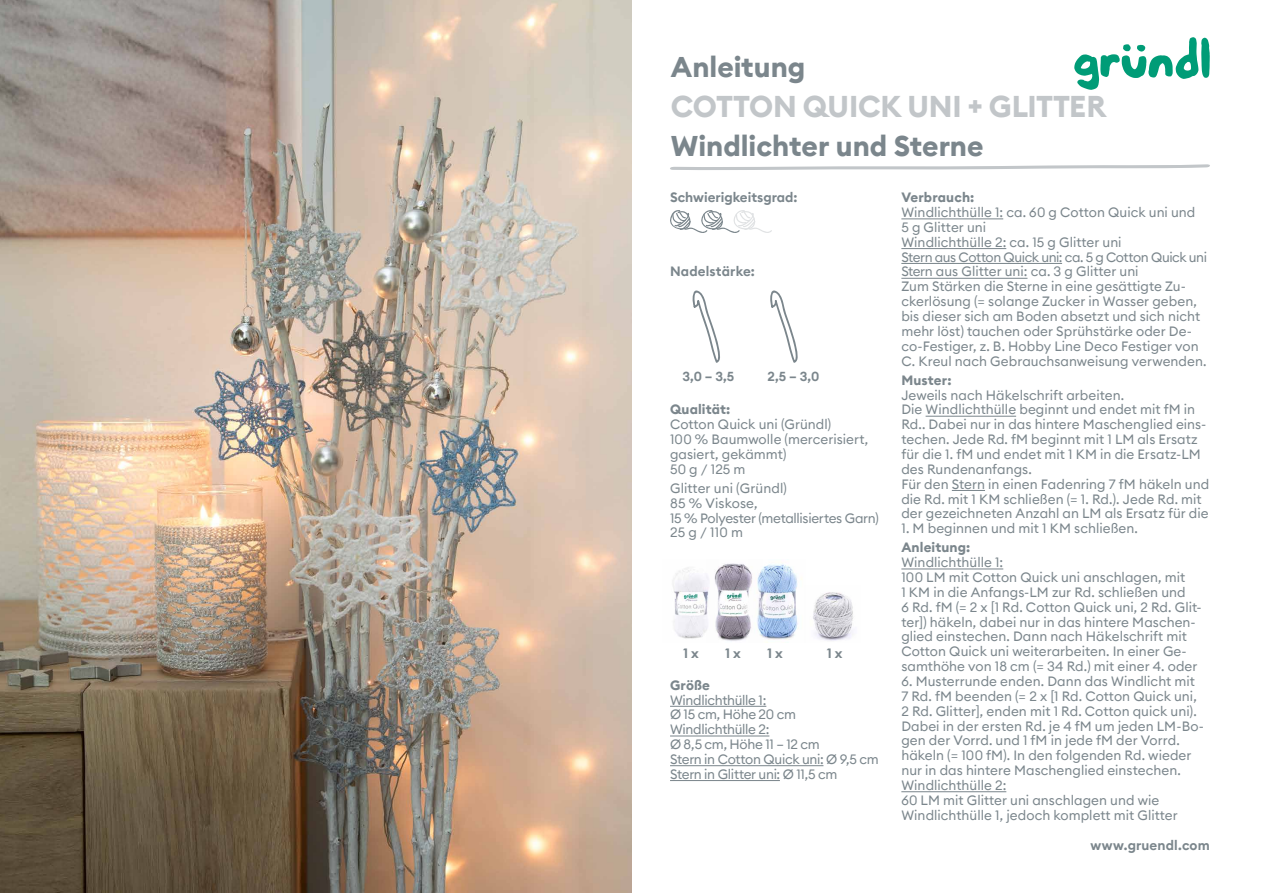
<style>
.page{position:relative;width:1263px;height:893px;background:#fff}
.page>*{position:absolute;margin:0;border:0;box-sizing:border-box;transform-origin:0 0}
.t1{font:700 30px "Euclid Circular B";letter-spacing:-.01em;color:#c2c6c9}
.t2{font:700 28.5px "Euclid Circular B";color:#7b868c}
.t3{font:13.5px/14.9px "Euclid Circular B";color:#7b868c}
.t4{font:13.5px/14.9px "Euclid Circular B";letter-spacing:-.025em;color:#7b868c}
.t5{font:600 13.5px "Euclid Circular B";color:#7b868c}
.t6{font:700 13.5px "Euclid Circular B";letter-spacing:.01em;color:#7b868c}
.t7{font:600 13.05px "Euclid Circular B";color:#7b868c}
</style>
<div class="page">
<svg style="left:1074px;top:37px;width:136px;height:53px"></svg>
<hr style="left:901px;top:218px;width:102px;height:1px;background:#7b868c">
<hr style="left:901px;top:248px;width:105px;height:1px;background:#7b868c">
<hr style="left:901px;top:263px;width:161px;height:1px;background:#7b868c">
<hr style="left:901px;top:278px;width:126px;height:1px;background:#7b868c">
<hr style="left:925px;top:416px;width:91px;height:1px;background:#7b868c">
<hr style="left:952px;top:490px;width:33px;height:1px;background:#7b868c">
<hr style="left:901px;top:568px;width:102px;height:1px;background:#7b868c">
<hr style="left:901px;top:791px;width:105px;height:1px;background:#7b868c">
<hr style="left:670px;top:706px;width:96px;height:1px;background:#7b868c">
<hr style="left:670px;top:735px;width:99px;height:1px;background:#7b868c">
<hr style="left:670px;top:765px;width:153px;height:1px;background:#7b868c">
<hr style="left:670px;top:780px;width:110px;height:1px;background:#7b868c">
<img style="left:673px;top:567px;width:33px;height:72px">
<svg style="left:670px;top:210px;width:102px;height:23px"></svg>
<img style="left:0;top:0;width:631px;height:893px">
<svg style="left:670px;top:164px;width:540px;height:6px"></svg>
<svg style="left:692px;top:290px;width:28px;height:73px"></svg>
<svg style="left:770px;top:290px;width:28px;height:73px"></svg>
<img style="left:706px;top:563px;width:43px;height:78px">
<img style="left:749px;top:564px;width:53px;height:76px">
<img style="left:813px;top:592px;width:40px;height:49px">
<h2 class="t2" style="left:671px;top:48px;width:136px">Anleitung</h2>
<h1 class="t1" style="left:671px;top:87px;width:437px">COTTON QUICK UNI + GLITTER</h1>
<h2 class="t2" style="left:671px;top:127px;width:314px">Windlichter und Sterne</h2>
<p class="t5" style="left:670px;top:189px;width:129px">Schwierigkeitsgrad:</p>
<p class="t5" style="left:670px;top:262px;width:86px">Nadelstärke:</p>
<p class="t7" style="left:682px;top:368px;width:53px">3,0 – 3,5</p>
<p class="t7" style="left:767px;top:368px;width:53px">2,5 – 3,0</p>
<p class="t6" style="left:670px;top:401px;width:62px">Qualität:</p>
<p class="t3" style="left:670px;top:417px;width:200px">Cotton Quick uni (Gründl)<br>100 % Baumwolle (mercerisiert, gasiert, gekämmt)<br>50 g / 125 m</p>
<p class="t3" style="left:670px;top:481px;width:210px">Glitter uni (Gründl)<br>85 % Viskose,<br>15 % Polyester (metallisiertes Garn)<br>25 g / 110 m</p>
<p class="t5" style="left:683px;top:644px;width:17px">1 x</p>
<p class="t5" style="left:725px;top:644px;width:17px">1 x</p>
<p class="t5" style="left:767px;top:644px;width:17px">1 x</p>
<p class="t5" style="left:827px;top:644px;width:17px">1 x</p>
<p class="t6" style="left:670px;top:676px;width:42px">Größe</p>
<p class="t4" style="left:670px;top:692px;width:210px">Windlichthülle 1:<br>Ø 15 cm, Höhe 20 cm<br>Windlichthülle 2:<br>Ø 8,5 cm, Höhe 11 – 12 cm<br>Stern in Cotton Quick uni: Ø 9,5 cm<br>Stern in Glitter uni: Ø 11,5 cm</p>
<p class="t6" style="left:901px;top:189px;width:74px">Verbrauch:</p>
<p class="t3" style="left:901px;top:205px;width:307px">Windlichthülle 1: ca. 60 g Cotton Quick uni und<br>5 g Glitter uni<br>Windlichthülle 2: ca. 15 g Glitter uni<br>Stern aus Cotton Quick uni: ca. 5 g Cotton Quick uni Stern aus Glitter uni: ca. 3 g Glitter uni<br>Zum Stärken die Sterne in eine gesättigte Zu&shy;ckerlösung (= solange Zucker in Wasser geben, bis dieser sich am Boden absetzt und sich nicht mehr löst) tauchen oder Sprühstärke oder De&shy;co-Festiger, z. B. Hobby Line Deco Festiger von C. Kreul nach Gebrauchsanweisung verwenden.</p>
<p class="t6" style="left:901px;top:371px;width:52px">Muster:</p>
<p class="t3" style="left:901px;top:387px;width:309px">Jeweils nach Häkelschrift arbeiten.<br>Die Windlichthülle beginnt und endet mit fM in Rd.. Dabei nur in das hintere Maschenglied eins&shy;techen. Jede Rd. fM beginnt mit 1 LM als Ersatz für die 1. fM und endet mit 1 KM in die Ersatz-LM des Rundenanfangs.<br>Für den Stern in einen Fadenring 7 fM häkeln und die Rd. mit 1 KM schließen (= 1. Rd.). Jede Rd. mit der gezeichneten Anzahl an LM als Ersatz für die</p>
<p class="t3" style="left:901px;top:521px;width:238px">1. M beginnen und mit 1 KM schließen.</p>
<p class="t6" style="left:901px;top:539px;width:71px">Anleitung:</p>
<p class="t3" style="left:901px;top:555px;width:302px">Windlichthülle 1:<br>100 LM mit Cotton Quick uni anschlagen, mit<br>1 KM in die Anfangs-LM zur Rd. schließen und<br>6 Rd. fM (= 2 x [1 Rd. Cotton Quick uni, 2 Rd. Glit&shy;ter]) häkeln, dabei nur in das hintere Maschen&shy;glied einstechen. Dann nach Häkelschrift mit Cotton Quick uni weiterarbeiten. In einer Ge&shy;samthöhe von 18 cm (= 34 Rd.) mit einer 4. oder</p>
<p class="t3" style="left:901px;top:674px;width:304px">6. Musterrunde enden. Dann das Windlicht mit 7 Rd. fM beenden (= 2 x [1 Rd. Cotton Quick uni, 2 Rd. Glitter], enden mit 1 Rd. Cotton quick uni).<br>Dabei in der ersten Rd. je 4 fM um jeden LM-Bo&shy;gen der Vorrd. und 1 fM in jede fM der Vorrd. häkeln (= 100 fM). In den folgenden Rd. wieder nur in das hintere Maschenglied einstechen.<br>Windlichthülle 2:<br>60 LM mit Glitter uni anschlagen und wie Windlichthülle 1, jedoch komplett mit Glitter</p>
<p class="t5" style="left:1091px;top:836px;width:121px">www.gruendl.com</p>
</div>
